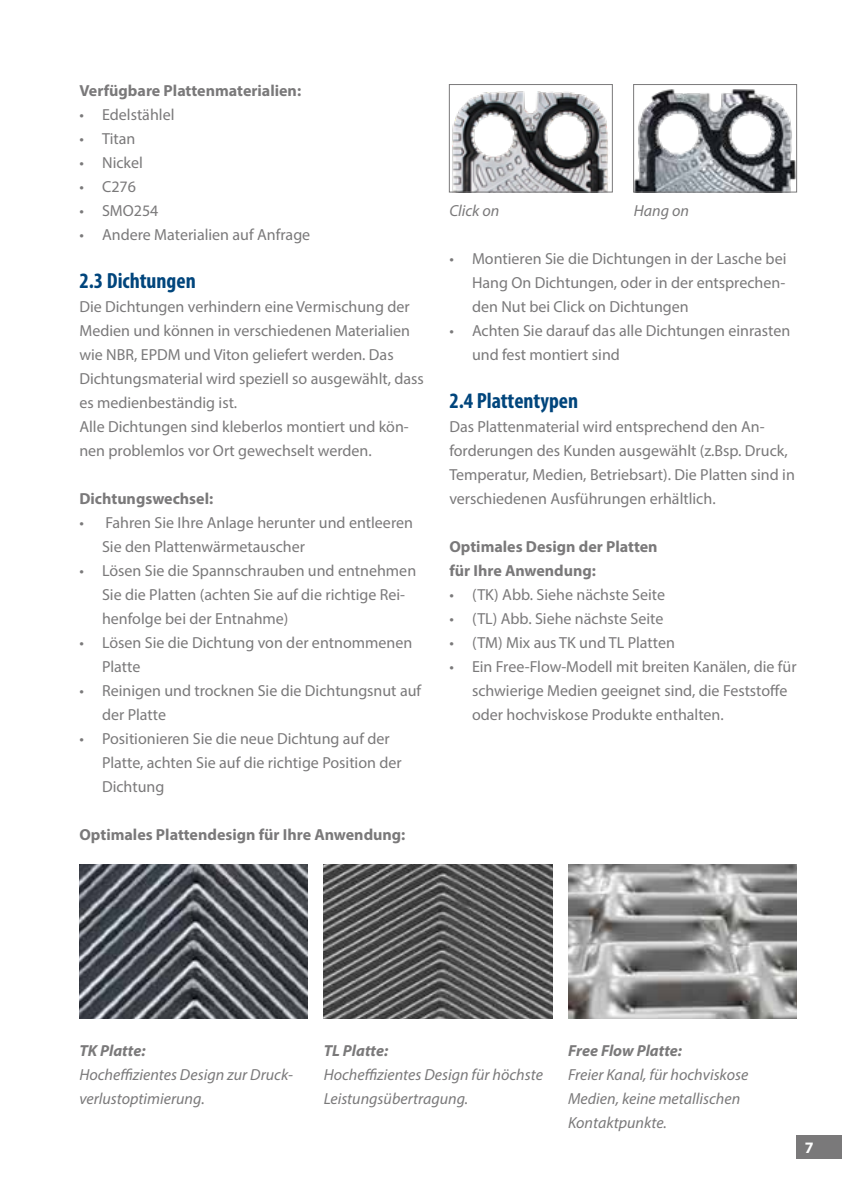
<style>
.page{position:relative;width:842px;height:1191px;background:#fff}
.page>*{position:absolute;margin:0;border:0;box-sizing:border-box;transform-origin:0 0}
.t1{font:700 condensed 22px "Myriad Pro";color:#00457c}
.t2{font:16px/24px "Myriad Pro";color:#7a797a}
.t3{font:italic 16px/24px "Myriad Pro";color:#7a797a}
.t4{font:700 16px/24px "Myriad Pro";color:#7a797a}
.t5{font:italic 700 16px "Myriad Pro";color:#7a797a}
.t6{font:700 16px "Myriad Pro";color:#fff}
</style>
<div class="page">
<div style="left:797px;top:1135px;width:45px;height:24px;background:#7a797a"></div>
<img style="left:324px;top:864px;width:228px;height:154px">
<img style="left:452px;top:91px;width:156px;height:99px">
<div style="left:449px;top:84px;width:164px;height:108px;border:1px solid #7a797a"></div>
<img style="left:635px;top:89px;width:160px;height:101px">
<div style="left:633px;top:84px;width:164px;height:108px;border:1px solid #7a797a"></div>
<img style="left:568px;top:864px;width:229px;height:154px">
<img style="left:79px;top:864px;width:229px;height:154px">
<p class="t4" style="left:79px;top:78px;width:223px">Verfügbare Plattenmaterialien:</p>
<p class="t2" style="left:79px;top:102px;width:97px">• Edelstählel</p>
<p class="t2" style="left:79px;top:126px;width:58px">• Titan</p>
<p class="t2" style="left:79px;top:150px;width:65px">• Nickel</p>
<p class="t2" style="left:79px;top:174px;width:58px">• C276</p>
<p class="t2" style="left:79px;top:198px;width:81px">• SMO254</p>
<p class="t2" style="left:79px;top:222px;width:232px">• Andere Materialien auf Anfrage</p>
<h1 class="t1" style="left:79px;top:267px;width:118px">2.3 Dichtungen</h1>
<p class="t2" style="left:79px;top:294px;width:346px">Die Dichtungen verhindern eine Vermischung der Medien und können in verschiedenen Materialien wie NBR, EPDM und Viton geliefert werden. Das Dichtungsmaterial wird speziell so ausgewählt, dass es medienbeständig ist.<br>Alle Dichtungen sind kleberlos montiert und kön&shy;nen problemlos vor Ort gewechselt werden.</p>
<p class="t4" style="left:79px;top:486px;width:135px">Dichtungswechsel:</p>
<p class="t2" style="left:102px;top:510px;width:312px;text-indent:-23px">• Fahren Sie Ihre Anlage herunter und entleeren<br>Sie den Plattenwärmetauscher</p>
<p class="t2" style="left:102px;top:558px;width:316px;text-indent:-23px">• Lösen Sie die Spannschrauben und entnehmen<br>Sie die Platten (achten Sie auf die richtige Rei&shy;henfolge bei der Entnahme)</p>
<p class="t2" style="left:102px;top:630px;width:312px;text-indent:-23px">• Lösen Sie die Dichtung von der entnommenen<br>Platte</p>
<p class="t2" style="left:102px;top:678px;width:321px;text-indent:-23px">• Reinigen und trocknen Sie die Dichtungsnut auf der Platte</p>
<p class="t2" style="left:102px;top:726px;width:301px;text-indent:-23px">• Positionieren Sie die neue Dichtung auf der<br>Platte, achten Sie auf die richtige Position der<br>Dichtung</p>
<p class="t4" style="left:79px;top:822px;width:328px">Optimales Plattendesign für Ihre Anwendung:</p>
<p class="t3" style="left:449px;top:198px;width:52px">Click on</p>
<p class="t3" style="left:634px;top:198px;width:57px">Hang on</p>
<p class="t2" style="left:472px;top:246px;width:316px;text-align:justify;text-indent:-23px">• Montieren Sie die Dichtungen in der Lasche bei Hang On Dichtungen, oder in der entsprechen&shy;den Nut bei Click on Dichtungen</p>
<p class="t2" style="left:472px;top:318px;width:320px;text-indent:-23px">• Achten Sie darauf das alle Dichtungen einrasten und fest montiert sind</p>
<h1 class="t1" style="left:449px;top:387px;width:130px">2.4 Plattentypen</h1>
<p class="t2" style="left:449px;top:414px;width:347px">Das Plattenmaterial wird entsprechend den An&shy;forderungen des Kunden ausgewählt (z.Bsp. Druck, Temperatur, Medien, Betriebsart). Die Platten sind in verschiedenen Ausführungen erhältlich.</p>
<p class="t4" style="left:449px;top:534px;width:210px">Optimales Design der Platten für Ihre Anwendung:</p>
<p class="t2" style="left:449px;top:582px;width:217px">• (TK) Abb. Siehe nächste Seite</p>
<p class="t2" style="left:449px;top:606px;width:216px">• (TL) Abb. Siehe nächste Seite</p>
<p class="t2" style="left:449px;top:630px;width:227px">• (TM) Mix aus TK und TL Platten</p>
<p class="t2" style="left:472px;top:654px;width:326px;text-indent:-23px">• Ein Free-Flow-Modell mit breiten Kanälen, die für schwierige Medien geeignet sind, die Feststoffe oder hochviskose Produkte enthalten.</p>
<p class="t5" style="left:79px;top:1040px;width:68px">TK Platte:</p>
<p class="t3" style="left:79px;top:1062px;width:215px">Hocheffizientes Design zur Druck&shy;verlustoptimierung.</p>
<p class="t5" style="left:324px;top:1040px;width:66px">TL Platte:</p>
<p class="t3" style="left:324px;top:1062px;width:221px">Hocheffizientes Design für höchste<br>Leistungsübertragung.</p>
<p class="t5" style="left:568px;top:1040px;width:115px">Free Flow Platte:</p>
<p class="t3" style="left:568px;top:1062px;width:182px">Freier Kanal, für hochviskose<br>Medien, keine metallischen<br>Kontaktpunkte.</p>
<p class="t6" style="left:805px;top:1137px;width:10px">7</p>
</div>
